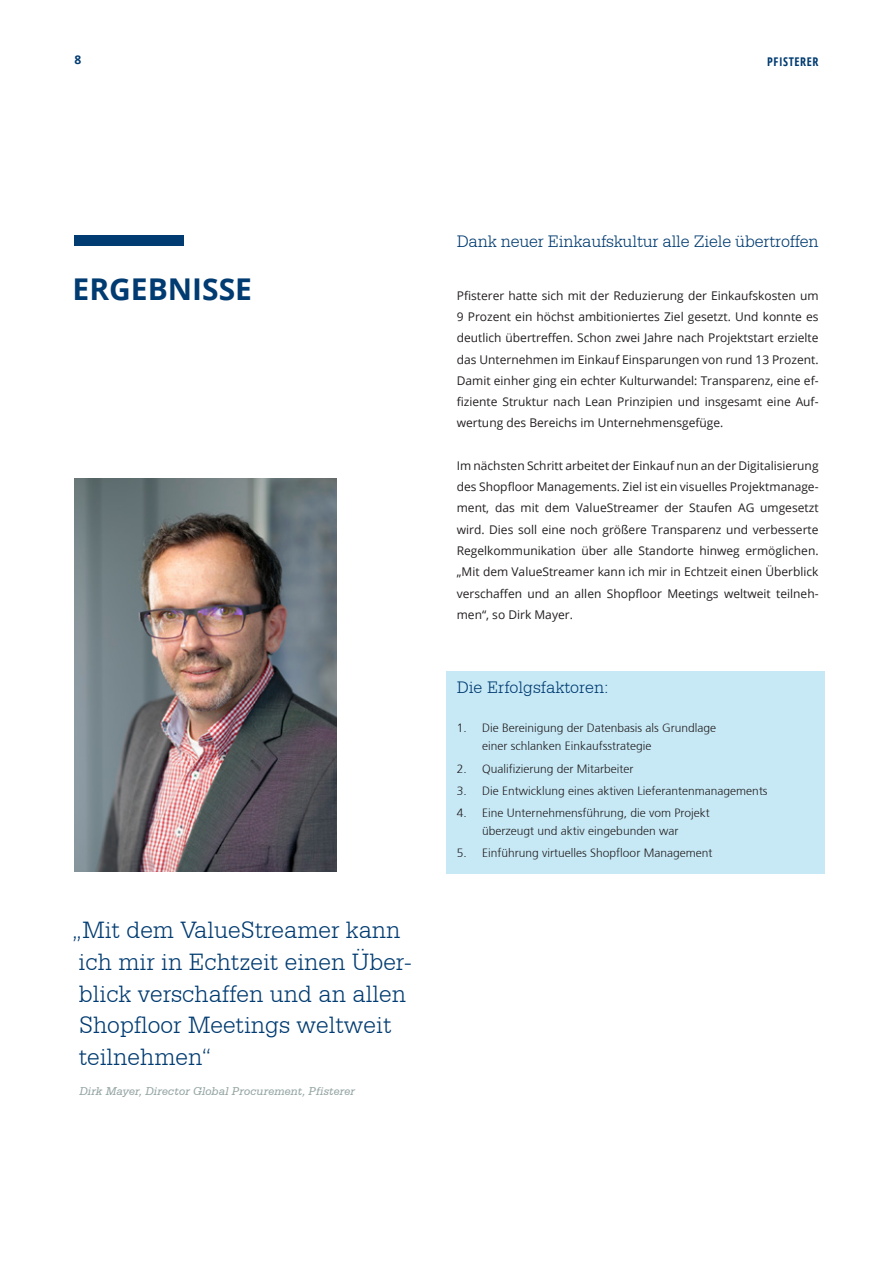
<style>
.page{position:relative;width:893px;height:1263px;background:#fff}
.page>*{position:absolute;margin:0;border:0;box-sizing:border-box;transform-origin:0 0}
.t1{font:700 30px "Open Sans";color:#003b71}
.t2{font:300 25.5px/32px "Serifa BT";color:#003b71}
.t3{font:300 18px "Serifa BT";letter-spacing:-.01em;color:#003b71}
.t4{font:12px/21.3px "Open Sans";color:#231f20;text-align:justify}
.t5{font:300 12px/18px "Frutiger 45";color:#231f20}
.t6{font:italic 12px "Serifa BT";letter-spacing:.01em;color:#94a5a3}
.t7{font:700 condensed 12px "Open Sans";letter-spacing:.05em;color:#003b71}
.t8{font:700 12px "Open Sans";color:#003b71}
</style>
<div class="page">
<div style="left:446px;top:672px;width:379px;height:202px;background:#c7e9f6"></div>
<div style="left:74px;top:235px;width:110px;height:11px;background:#003b71"></div>
<img style="left:74px;top:478px;width:263px;height:394px">
<p class="t8" style="left:74px;top:52px;width:8px">8</p>
<p class="t7" style="left:767px;top:53px;width:53px">PFISTERER</p>
<h1 class="t1" style="left:73px;top:268px;width:181px">ERGEBNISSE</h1>
<h2 class="t2" style="left:72px;top:913px;width:342px">„Mit dem ValueStreamer kann ich mir in Echtzeit einen Über&shy;blick verschaffen und an allen<br>Shopfloor Meetings weltweit teilnehmen“</h2>
<p class="t6" style="left:79px;top:1084px;width:277px">Dirk Mayer, Director Global Procurement, Pfisterer</p>
<h3 class="t3" style="left:457px;top:230px;width:363px">Dank neuer Einkaufskultur alle Ziele übertroffen</h3>
<p class="t4" style="left:457px;top:284px;width:363px">Pfisterer hatte sich mit der Reduzierung der Einkaufskosten um 9 Prozent ein höchst ambitioniertes Ziel gesetzt. Und konnte es deutlich übertreffen. Schon zwei Jahre nach Projektstart erzielte das Unternehmen im Einkauf Einsparungen von rund 13 Prozent.<br>Damit einher ging ein echter Kulturwandel: Transparenz, eine ef&shy;fiziente Struktur nach Lean Prinzipien und insgesamt eine Auf&shy;wertung des Bereichs im Unternehmensgefüge.</p>
<p class="t4" style="left:457px;top:455px;width:363px">Im nächsten Schritt arbeitet der Einkauf nun an der Digitalisierung des Shopfloor Managements. Ziel ist ein visuelles Projektmanage&shy;ment, das mit dem ValueStreamer der Staufen AG umgesetzt wird. Dies soll eine noch größere Transparenz und verbesserte Regelkommunikation über alle Standorte hinweg ermöglichen. „Mit dem ValueStreamer kann ich mir in Echtzeit einen Überblick verschaffen und an allen Shopfloor Meetings weltweit teilneh&shy;men“, so Dirk Mayer.</p>
<h3 class="t3" style="left:457px;top:677px;width:153px">Die Erfolgsfaktoren:</h3>
<p class="t5" style="left:482px;top:719px;width:235px;text-indent:-26px">1. Die Bereinigung der Datenbasis als Grundlage einer schlanken Einkaufsstrategie</p>
<p class="t5" style="left:457px;top:760px;width:178px">2. Qualifizierung der Mitarbeiter</p>
<p class="t5" style="left:457px;top:782px;width:312px">3. Die Entwicklung eines aktiven Lieferantenmanagements</p>
<p class="t5" style="left:457px;top:804px;width:254px;text-align:center">4. Eine Unternehmensführung, die vom Projekt überzeugt und aktiv eingebunden war</p>
<p class="t5" style="left:457px;top:844px;width:257px">5. Einführung virtuelles Shopfloor Management</p>
</div>
